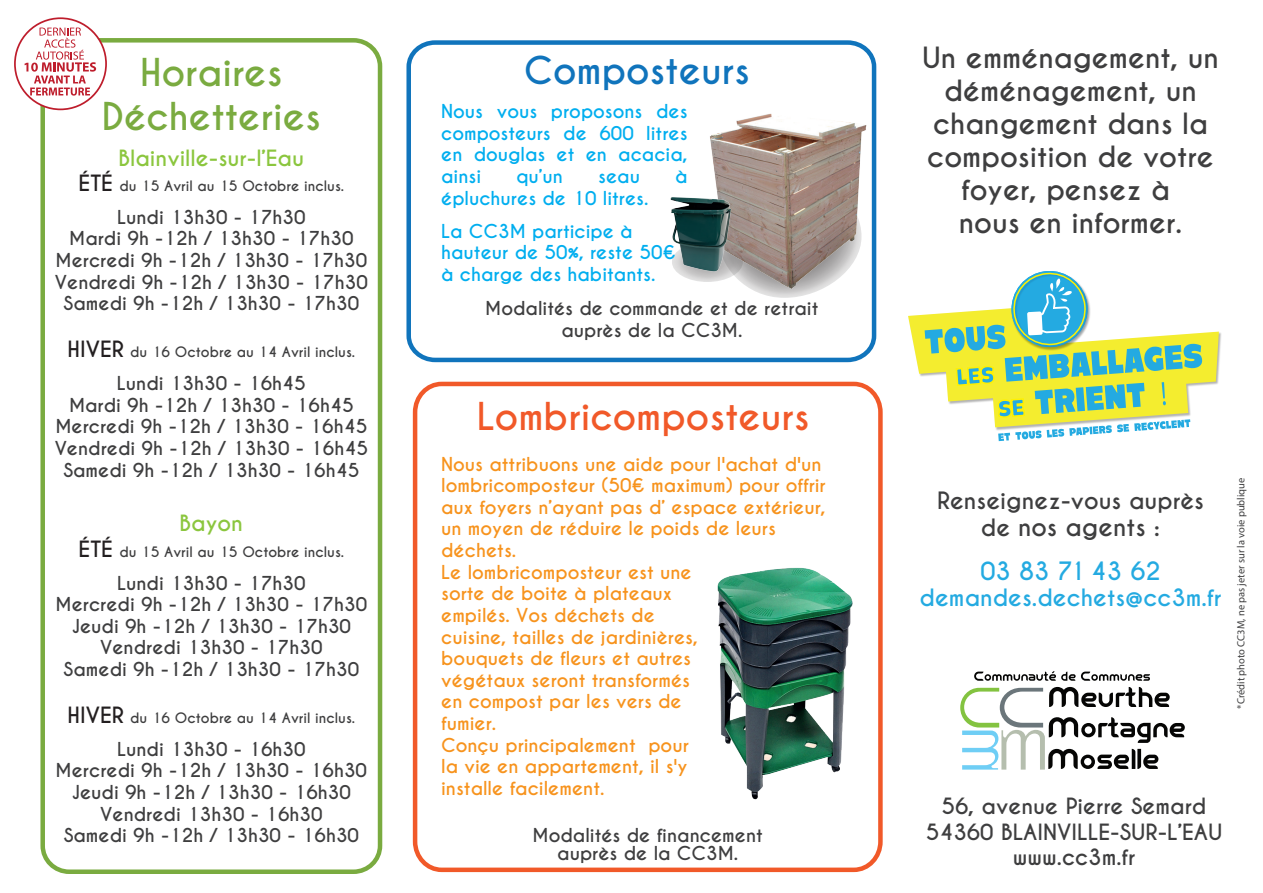
<style>
.page{position:relative;width:1263px;height:893px;background:#fff}
.page>*{position:absolute;margin:0;border:0;box-sizing:border-box;transform-origin:0 0}
.t1{font:700 36px/43.2px "Caviar Dreams";color:#7aab40;text-align:center}
.t2{font:700 36px "Caviar Dreams";color:#f15929}
.t3{font:700 36px "Caviar Dreams";color:#1074bc}
.t4{font:700 27.45px/32.8px "Caviar Dreams";color:#3e3e3f;text-align:center}
.t5{font:700 23.7px/43.5px "Caviar Dreams";color:#3e3e3f}
.t6{font:700 22.35px "Caviar Dreams";color:#24aae1}
.t7{font:700 22.35px "Caviar Dreams";color:#3e3e3f}
.t8{font:700 21px/25.2px "Caviar Dreams";color:#3e3e3f;text-align:center}
.t9{font:700 21px "Caviar Dreams";color:#8bc63e}
.t10{font:700 18px/21.6px "Caviar Dreams";color:#3e3e3f;text-align:center}
.t11{font:700 18px/21.6px "Caviar Dreams";color:#f7931d}
.t12{font:700 18px/21.6px "Caviar Dreams";color:#00aeef}
.t13{font:700 13.5px "Caviar Dreams";color:#3e3e3f}
.t14{font:10.5px "Myriad Pro";color:#3e3e3f}
.s1{font-size:21px;color:#231f20}
.s2{font-size:22.35px}
.s3{color:#24aae1}
</style>
<div class="page">
<svg style="left:974px;top:671px;width:176px;height:10px"></svg>
<svg style="left:960px;top:687px;width:225px;height:83px"></svg>
<div style="left:40px;top:38px;width:342px;height:836px;border:5px solid #7aab40;border-radius:26px"></div>
<img style="left:717px;top:567px;width:136px;height:233px">
<div style="left:406px;top:40px;width:470px;height:322px;border:5px solid #1074bc;border-radius:25px"></div>
<div style="left:413px;top:382px;width:470px;height:490px;border:5px solid #f15929;border-radius:27px"></div>
<svg style="left:909px;top:271px;width:310px;height:170px"></svg>
<img style="left:678px;top:70px;width:296px;height:253px">
<img style="left:670px;top:195px;width:62px;height:78px">
<svg style="left:14px;top:17px;width:93px;height:93px"></svg>
<p class="t1" style="left:102px;top:52px;width:220px">Horaires<br>Déchetteries</p>
<p class="t9" style="left:118px;top:145px;width:187px">Blainville-sur-l’Eau</p>
<p class="t13" style="left:79px;top:178px;width:267px"><span class="s1">ÉTÉ</span> du 15 Avril au 15 Octobre inclus.</p>
<p class="t10" style="left:55px;top:207px;width:314px">Lundi 13h30 - 17h30<br>Mardi 9h -12h / 13h30 - 17h30<br>Mercredi 9h -12h / 13h30 - 17h30<br>Vendredi 9h -12h / 13h30 - 17h30<br>Samedi 9h -12h / 13h30 - 17h30</p>
<p class="t13" style="left:68px;top:344px;width:289px"><span class="s1">HIVER</span> du 16 Octobre au 14 Avril inclus.</p>
<p class="t10" style="left:55px;top:373px;width:315px">Lundi 13h30 - 16h45<br>Mardi 9h -12h / 13h30 - 16h45<br>Mercredi 9h -12h / 13h30 - 16h45<br>Vendredi 9h -12h / 13h30 - 16h45<br>Samedi 9h -12h / 13h30 - 16h45</p>
<p class="t9" style="left:180px;top:511px;width:65px">Bayon</p>
<p class="t13" style="left:79px;top:543px;width:267px"><span class="s1">ÉTÉ</span> du 15 Avril au 15 Octobre inclus.</p>
<p class="t10" style="left:56px;top:572px;width:313px">Lundi 13h30 - 17h30<br>Mercredi 9h -12h / 13h30 - 17h30<br>Jeudi 9h -12h / 13h30 - 17h30<br>Vendredi 13h30 - 17h30<br>Samedi 9h -12h / 13h30 - 17h30</p>
<p class="t13" style="left:68px;top:710px;width:289px"><span class="s1">HIVER</span> du 16 Octobre au 14 Avril inclus.</p>
<p class="t10" style="left:56px;top:739px;width:313px">Lundi 13h30 - 16h30<br>Mercredi 9h -12h / 13h30 - 16h30<br>Jeudi 9h -12h / 13h30 - 16h30<br>Vendredi 13h30 - 16h30<br>Samedi 9h -12h / 13h30 - 16h30</p>
<p class="t3" style="left:524px;top:49px;width:227px">Composteurs</p>
<p class="t12" style="left:441px;top:101px;width:248px;text-align:justify">Nous vous proposons des composteurs de 600 litres en douglas et en acacia, ainsi</p>
<p class="t12" style="left:516px;top:166px;width:48px">qu’un</p>
<p class="t12" style="left:598px;top:166px;width:43px">seau</p>
<p class="t12" style="left:675px;top:166px;width:14px">à</p>
<p class="t12" style="left:441px;top:182px;width:209px;line-height:33px">épluchures de 10 litres.<br>La CC3M participe à</p>
<p class="t12" style="left:441px;top:242px;width:236px">hauteur de 50%, reste 50€ à charge des habitants.</p>
<p class="t10" style="left:485px;top:298px;width:335px">Modalités de commande et de retrait auprès de la CC3M.</p>
<p class="t2" style="left:477px;top:394px;width:334px">Lombricomposteurs</p>
<p class="t11" style="left:441px;top:453px;width:386px">Nous attribuons une aide pour l'achat d'un lombricomposteur (50€ maximum) pour offrir aux foyers n’ayant pas d’ espace extérieur, un moyen de réduire le poids de leurs déchets.<br>Le lombricomposteur est une<br>sorte de boite à plateaux<br>empilés. Vos déchets de<br>cuisine, tailles de jardinières,<br>bouquets de fleurs et autres<br>végétaux seront transformés<br>en compost par les vers de<br>fumier.<br>Conçu principalement pour<br>la vie en appartement, il s'y<br>installe facilement.</p>
<p class="t10" style="left:533px;top:827px;width:232px;line-height:18px">Modalités de financement auprès de la CC3M.</p>
<p class="t4" style="left:922px;top:42px;width:298px">Un emménagement, un déménagement, un changement dans la composition de votre foyer, pensez à<br>nous en informer.</p>
<p class="t7" style="left:937px;top:487px;width:268px">Renseignez-vous auprès</p>
<p class="t5" style="left:980px;top:506px;width:182px"><span class="s2">de</span> nos agents :<br><span class="s3">03 83 71 43 62</span></p>
<p class="t6" style="left:919px;top:584px;width:303px">demandes.dechets@cc3m.fr</p>
<p class="t14" style="left:1234px;top:709px;width:232px;rotate:-90deg">*Crédit photo CC3M, ne pas jeter sur la voie publique</p>
<p class="t8" style="left:926px;top:794px;width:298px">56, avenue Pierre Semard<br>54360 BLAINVILLE-SUR-L’EAU www.cc3m.fr</p>
</div>
